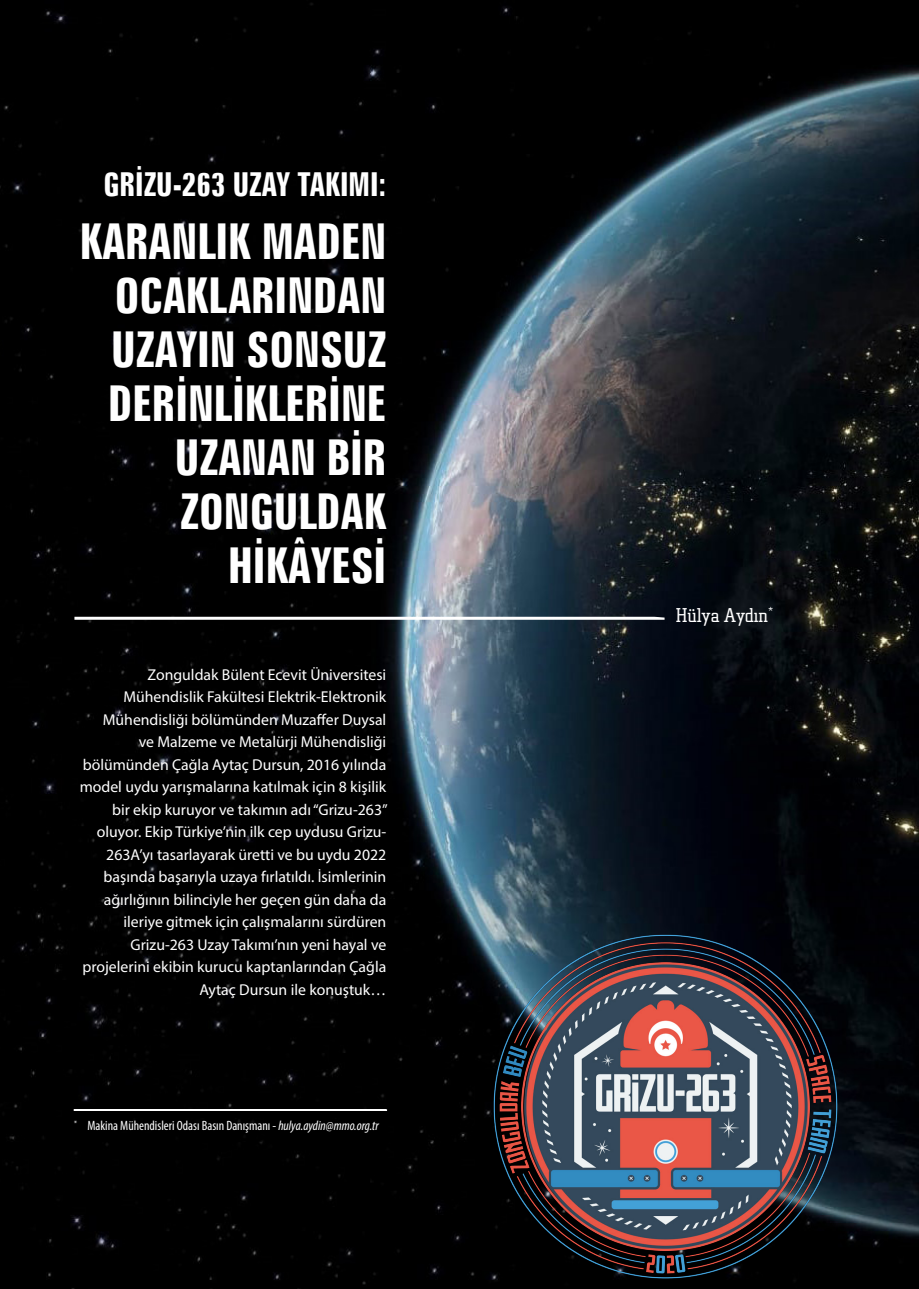
<style>
.page{position:relative;width:919px;height:1289px;background:#fff}
.page>*{position:absolute;margin:0;border:0;box-sizing:border-box;transform-origin:0 0}
.t1{font:700 extra-condensed 49.5px/54px "Zurich BT";color:#fff;text-align:right}
.t2{font:700 extra-condensed 33px "Zurich BT";color:#fff}
.t3{font:300 20.25px "Square Slabserif 711 BT";color:#fff}
.t4{font:15.75px/22.5px "Myriad Pro";color:#fff;text-align:right}
.t5{font:condensed 13.5px "Myriad Pro";color:#fff}
.s1{font-style:italic}
</style>
<div class="page">
<img style="left:0;top:0;width:918px;height:1288px">
<svg style="left:74px;top:616px;width:591px;height:4px"></svg>
<svg style="left:73px;top:1108px;width:315px;height:3px"></svg>
<img style="left:486px;top:927px;width:358px;height:358px">
<svg style="left:248px;top:1191px;width:5px;height:5px"></svg>
<svg style="left:324px;top:1191px;width:6px;height:5px"></svg>
<h2 class="t2" style="left:103px;top:166px;width:284px">GRİZU-263 UZAY TAKIMI:</h2>
<h1 class="t1" style="left:80px;top:215px;width:308px">KARANLIK MADEN<br>OCAKLARINDAN<br>UZAYIN SONSUZ<br>DERİNLİKLERİNE<br>UZANAN BİR<br>ZONGULDAK<br>HİKÂYESİ</h1>
<p class="t4" style="left:80px;top:663px;width:309px">Zonguldak Bülent Ecevit Üniversitesi Mühendislik Fakültesi Elektrik-Elektronik Mühendisliği bölümünden Muzaffer Duysal<br>ve Malzeme ve Metalürji Mühendisliği bölümünden Çağla Aytaç Dursun, 2016 yılında model uydu yarışmalarına katılmak için 8 kişilik bir ekip kuruyor ve takımın adı “Grizu-263” oluyor. Ekip Türkiye’nin ilk cep uydusu Grizu-263A’yı tasarlayarak üretti ve bu uydu 2022 başında başarıyla uzaya fırlatıldı. İsimlerinin ağırlığının bilinciyle her geçen gün daha da ileriye gitmek için çalışmalarını sürdüren Grizu-263 Uzay Takımı’nın yeni hayal ve projelerini ekibin kurucu kaptanlarından Çağla Aytaç Dursun ile konuştuk…</p>
<p class="t5" style="left:74px;top:1117px;width:306px"><sup>*</sup> Makina Mühendisleri Odası Basın Danışmanı - <span class="s1">hulya.aydin@mmo.org.tr</span></p>
<p class="t3" style="left:675px;top:602px;width:99px">Hülya Aydın<sup>*</sup></p>
</div>
